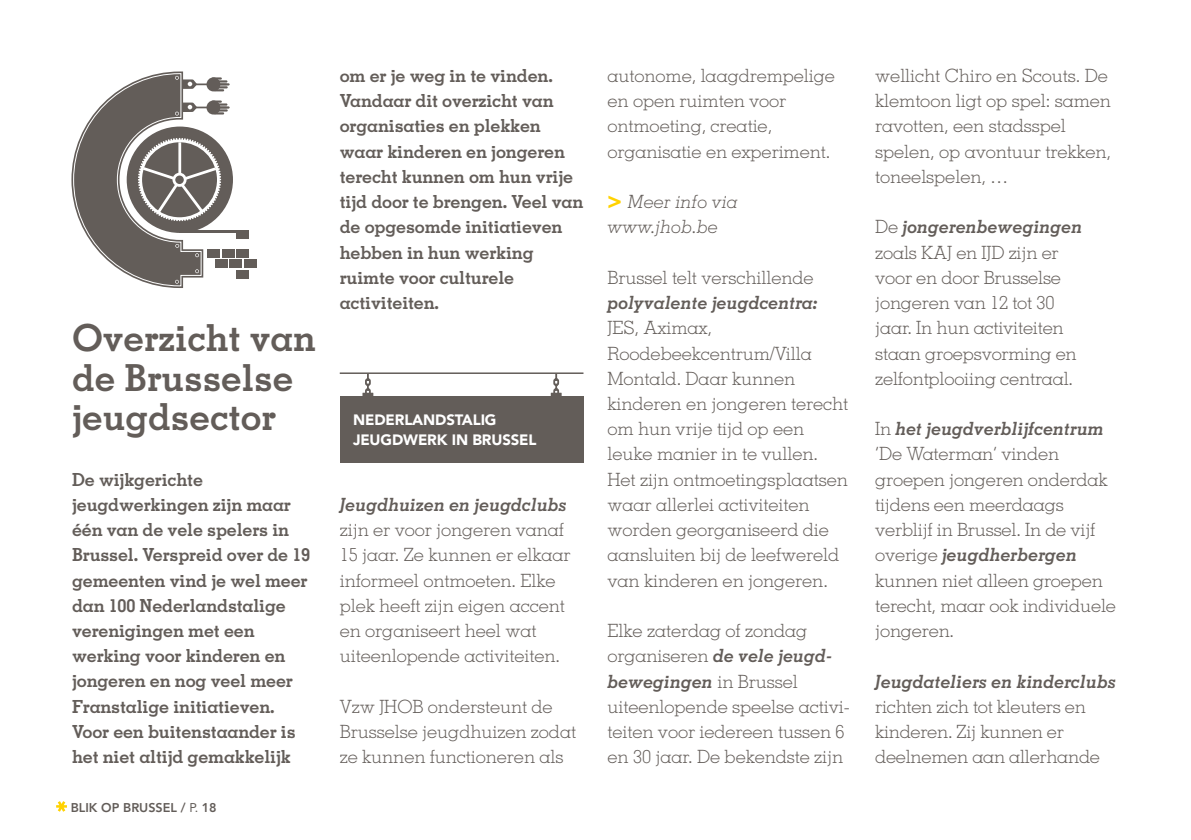
<style>
.page{position:relative;width:1191px;height:840px;background:#fff}
.page>*{position:absolute;margin:0;border:0;box-sizing:border-box;transform-origin:0 0}
.t1{font:700 37.2px/39.8px "Memphis";color:#635d59}
.t2{font:300 18.2px/25.2px "Memphis";letter-spacing:-.005em;color:#635d59}
.t3{font:italic 700 18.2px "Memphis";letter-spacing:-.01em;color:#635d59}
.t4{font:italic 300 18.2px/25.2px "Memphis";letter-spacing:-.005em;color:#635d59}
.t5{font:700 18px/25.2px "Memphis";letter-spacing:-.01em;color:#635d59}
.t6{font:900 15px/20.6px "Avenir";color:#fff}
.t7{font:800 12.6px "Avenir";color:#635d59}
.s1{font-weight:400}
.s2{font-weight:800;font-style:normal;font-size:24px;color:#ffd200}
.s3{font-weight:700;font-style:italic}
</style>
<div class="page">
<svg style="left:56px;top:801px;width:11px;height:10px"></svg>
<hr style="left:340px;top:372px;width:243px;height:2px;background:#635d59">
<div style="left:365px;top:378px;width:6px;height:8px;border:2px solid #635d59;border-radius:2px"></div>
<div style="left:365px;top:388px;width:6px;height:7px;border:2px solid #635d59;border-radius:2px"></div>
<svg style="left:367px;top:374px;width:2px;height:16px"></svg>
<div style="left:362px;top:392px;width:11px;height:11px;background:#635d59"></div>
<div style="left:553px;top:378px;width:6px;height:8px;border:2px solid #635d59;border-radius:2px"></div>
<div style="left:553px;top:388px;width:6px;height:7px;border:2px solid #635d59;border-radius:2px"></div>
<svg style="left:555px;top:374px;width:2px;height:16px"></svg>
<div style="left:551px;top:392px;width:10px;height:11px;background:#635d59"></div>
<div style="left:340px;top:396px;width:243px;height:66px;background:#635d59"></div>
<div style="left:236px;top:270px;width:13px;height:8px;background:#635d59"></div>
<div style="left:244px;top:259px;width:13px;height:9px;background:#635d59"></div>
<div style="left:230px;top:259px;width:12px;height:9px;background:#635d59"></div>
<div style="left:222px;top:249px;width:12px;height:8px;background:#635d59"></div>
<div style="left:236px;top:249px;width:13px;height:8px;background:#635d59"></div>
<hr style="left:179px;top:230px;width:67px;height:3px;background:#635d59">
<div style="left:236px;top:230px;width:12px;height:9px;background:#635d59"></div>
<svg style="left:71px;top:71px;width:159px;height:217px"></svg>
<h1 class="t1" style="left:72px;top:317px;width:245px">Overzicht van de Brusselse jeugdsector</h1>
<p class="t5" style="left:72px;top:466px;width:240px">De wijkgerichte jeugdwerkingen zijn maar één van de vele spelers in<br>Brussel. Verspreid over de 19 gemeenten vind je wel meer dan 100 Nederlandstalige verenigingen met een werking voor kinderen en jongeren en nog veel meer<br>Franstalige initiatieven.<br>Voor een buitenstaander is het niet altijd gemakkelijk</p>
<p class="t7" style="left:71px;top:799px;width:147px">BLIK OP BRUSSEL / <span class="s1">P.</span> 18</p>
<p class="t5" style="left:340px;top:62px;width:245px">om er je weg in te vinden.<br>Vandaar dit overzicht van organisaties en plekken waar kinderen en jongeren terecht kunnen om hun vrije tijd door te brengen. Veel van de opgesomde initiatieven hebben in hun werking ruimte voor culturele activiteiten.</p>
<p class="t6" style="left:353px;top:408px;width:12px">NEDERLANDSTALIG<br>JEUGDWERK</p>
<p class="t6" style="left:452px;top:429px;width:41px">IN BRUSSEL</p>
<p class="t3" style="left:340px;top:493px;width:229px">Jeugdhuizen en jeugdclubs</p>
<p class="t2" style="left:340px;top:516px;width:232px">zijn er voor jongeren vanaf<br>15 jaar. Ze kunnen er elkaar informeel ontmoeten. Elke plek heeft zijn eigen accent en organiseert heel wat uiteenlopende activiteiten.</p>
<p class="t2" style="left:340px;top:692px;width:238px">Vzw JHOB ondersteunt de<br>Brusselse jeugdhuizen zodat ze kunnen functioneren als</p>
<p class="t2" style="left:607px;top:62px;width:229px">autonome, laagdrempelige en open ruimten voor ontmoeting, creatie, organisatie en experiment.</p>
<p class="t4" style="left:607px;top:188px;width:132px"><span class="s2">&gt;</span> Meer info via www.jhob.be</p>
<p class="t2" style="left:607px;top:264px;width:208px">Brussel telt verschillende</p>
<p class="t3" style="left:607px;top:291px;width:212px">polyvalente jeugdcentra:</p>
<p class="t2" style="left:607px;top:314px;width:242px">JES, Aximax,<br>Roodebeekcentrum/Villa<br>Montald. Daar kunnen kinderen en jongeren terecht om hun vrije tijd op een leuke manier in te vullen.<br>Het zijn ontmoetingsplaatsen waar allerlei activiteiten worden georganiseerd die aansluiten bij de leefwereld van kinderen en jongeren.</p>
<p class="t2" style="left:607px;top:617px;width:244px">Elke zaterdag of zondag organiseren <span class="s3">de vele jeugd&shy;bewegingen</span> in Brussel uiteenlopende speelse activi&shy;teiten voor iedereen tussen 6 en 30 jaar. De bekendste zijn</p>
<p class="t2" style="left:875px;top:62px;width:237px">wellicht Chiro en Scouts. De klemtoon ligt op spel: samen ravotten, een stadsspel spelen, op avontuur trekken, toneelspelen, …</p>
<p class="t2" style="left:875px;top:214px;width:209px">De <span class="s3">jongerenbewegingen </span>zoals KAJ en IJD zijn er voor en door Brusselse jongeren van 12 tot 30 jaar. In hun activiteiten staan groepsvorming en zelfontplooiing centraal.</p>
<p class="t2" style="left:875px;top:415px;width:242px">In <span class="s3">het jeugdverblijfcentrum </span>‘De Waterman’ vinden groepen jongeren onderdak tijdens een meerdaags verblijf in Brussel. In de vijf overige <span class="s3">jeugdherbergen </span>kunnen niet alleen groepen terecht, maar ook individuele jongeren.</p>
<p class="t3" style="left:875px;top:669px;width:242px">Jeugdateliers en kinderclubs</p>
<p class="t2" style="left:875px;top:693px;width:226px">richten zich tot kleuters en kinderen. Zij kunnen er deelnemen aan allerhande</p>
</div>
